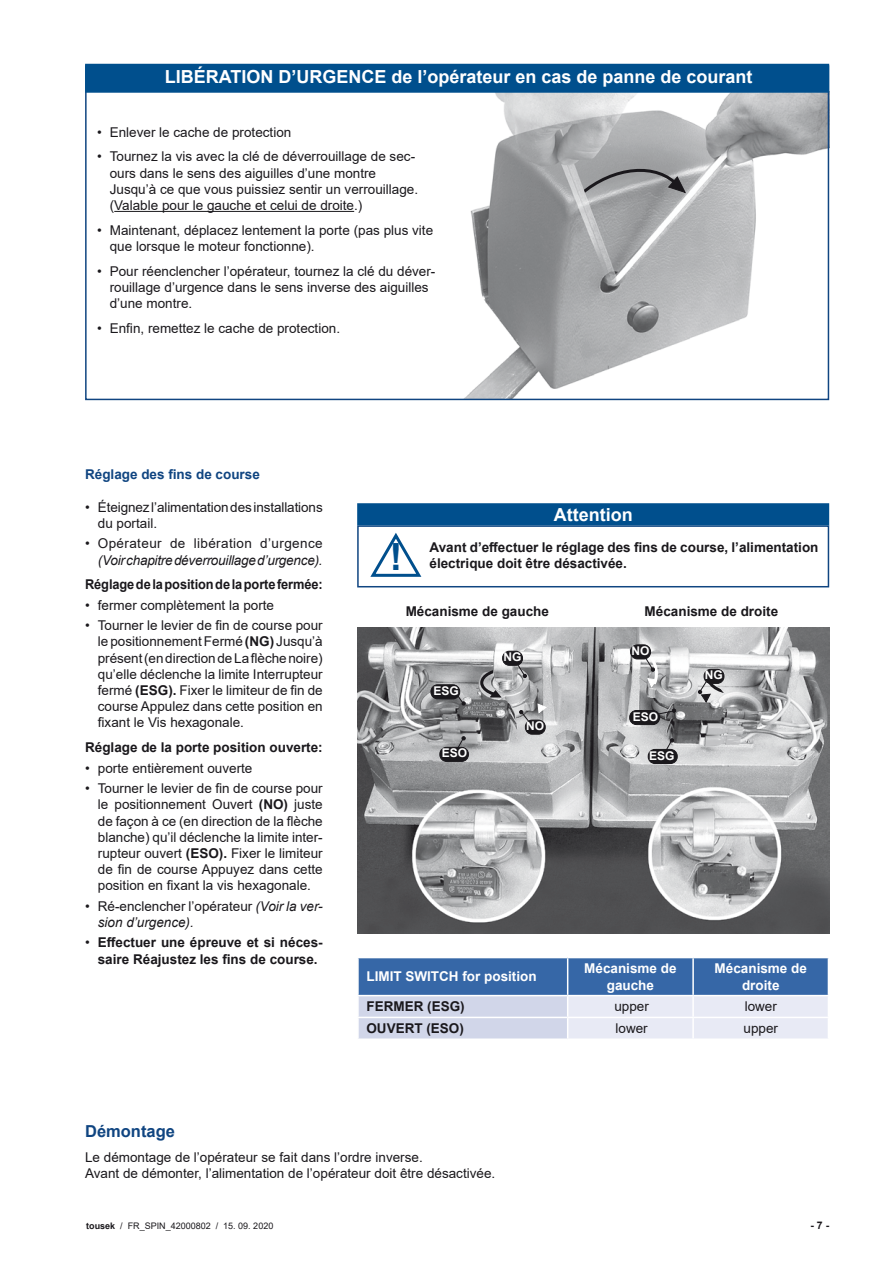
<style>
.page{position:relative;width:893px;height:1263px;background:#fff}
.page>*{position:absolute;margin:0;border:0;box-sizing:border-box;transform-origin:0 0}
.t1{font:700 37.5px "Arial";color:#004f8d}
.t2{font:700 18px "Arial";color:#fff}
.t3{font:700 16.5px "Arial";color:#104581}
.t4{font:13.5px/16.2px "Arial";color:#1a181c}
.t5{font:700 13.5px/16.2px "Arial";color:#1a181c;text-align:center}
.t6{font:italic 13.5px/16.2px "Arial";letter-spacing:-.015em;color:#1a181c}
.t7{font:700 13.5px/16.2px "Arial";color:#fff;text-align:center}
.t8{font:700 13.5px "Arial";color:#1a181c;scale:.95 1}
.t9{font:13.5px "Arial";letter-spacing:.03em;color:#1a181c}
.t10{font:700 13.5px "Arial";color:#104581}
.t11{font:700 12px "Arial";color:#fff}
.t12{font:700 10.5px "Arial";color:#1a181c}
.t13{font:9px "Arial";color:#1a181c}
.s1{font-weight:700}
.s2{font-style:normal}
.s3{font-weight:400}
</style>
<div class="page">
<svg style="left:358px;top:957px;width:471px;height:81px;background:#94acd0"></svg>
<img style="left:466px;top:93px;width:360px;height:304px">
<svg style="left:575px;top:149px;width:126px;height:126px;background:#a8aaab"></svg>
<div style="left:85px;top:64px;width:744px;height:29px;background:#004f8d;border:3px solid #004f8d"></div>
<hr style="left:114px;top:211px;width:240px;height:1px;background:#1a181c">
<img style="left:357px;top:628px;width:472px;height:305px">
<div style="left:431px;top:685px;width:29px;height:14px;background:#1a181c;border-radius:7px"></div>
<div style="left:431px;top:684px;width:29px;height:15px;border:1px solid #1a181c;border-radius:7px"></div>
<svg style="left:456px;top:694px;width:10px;height:11px"></svg>
<div style="left:440px;top:747px;width:28px;height:14px;background:#1a181c;border-radius:7px"></div>
<div style="left:439px;top:747px;width:30px;height:15px;border:1px solid #1a181c;border-radius:7px"></div>
<svg style="left:456px;top:736px;width:10px;height:14px"></svg>
<svg style="left:480px;top:668px;width:27px;height:30px"></svg>
<svg style="left:550px;top:677px;width:10px;height:20px"></svg>
<svg style="left:537px;top:703px;width:10px;height:11px"></svg>
<div style="left:503px;top:651px;width:19px;height:14px;background:#1a181c;border-radius:7px"></div>
<div style="left:502px;top:651px;width:21px;height:15px;border:1px solid #1a181c;border-radius:7px"></div>
<svg style="left:517px;top:663px;width:10px;height:15px"></svg>
<div style="left:630px;top:710px;width:29px;height:15px;background:#1a181c;border-radius:7px"></div>
<div style="left:629px;top:710px;width:31px;height:15px;border:1px solid #1a181c;border-radius:7px"></div>
<svg style="left:657px;top:709px;width:19px;height:6px"></svg>
<div style="left:648px;top:749px;width:29px;height:14px;background:#1a181c;border-radius:7px"></div>
<div style="left:648px;top:749px;width:30px;height:15px;border:1px solid #1a181c;border-radius:7px"></div>
<svg style="left:665px;top:738px;width:9px;height:13px"></svg>
<div style="left:525px;top:720px;width:20px;height:14px;background:#1a181c;border-radius:7px"></div>
<div style="left:525px;top:720px;width:21px;height:14px;border:1px solid #1a181c;border-radius:7px"></div>
<svg style="left:519px;top:710px;width:11px;height:13px"></svg>
<div style="left:631px;top:645px;width:19px;height:14px;background:#1a181c;border-radius:7px"></div>
<div style="left:630px;top:644px;width:21px;height:15px;border:1px solid #1a181c;border-radius:7px"></div>
<svg style="left:633px;top:654px;width:28px;height:35px"></svg>
<div style="left:704px;top:669px;width:20px;height:14px;background:#1a181c;border-radius:7px"></div>
<div style="left:704px;top:669px;width:20px;height:15px;border:1px solid #1a181c;border-radius:7px"></div>
<svg style="left:698px;top:673px;width:27px;height:30px"></svg>
<div style="left:357px;top:525px;width:472px;height:62px;background:#fff;border:2px solid #104581"></div>
<div style="left:357px;top:503px;width:472px;height:22px;background:#004f8d;border:3px solid #004f8d"></div>
<svg style="left:370px;top:532px;width:52px;height:45px"></svg>
<h2 class="t2" style="left:165px;top:64px;width:589px">LIBÉRATION D’URGENCE de l’opérateur en cas de panne de courant</h2>
<p class="t4" style="left:97px;top:124px;width:196px">• Enlever le cache de protection</p>
<p class="t4" style="left:110px;top:148px;width:310px;text-indent:-13px">• Tournez la vis avec la clé de déverrouillage de sec&shy;ours dans le sens des aiguilles d’une montre Jusqu’à ce que vous puissiez sentir un verrouillage. (Valable pour le gauche et celui de droite.)</p>
<p class="t4" style="left:110px;top:222px;width:325px;text-indent:-13px">• Maintenant, déplacez lentement la porte (pas plus vite que lorsque le moteur fonctionne).</p>
<p class="t4" style="left:110px;top:263px;width:327px;text-indent:-13px">• Pour réenclencher l’opérateur, tournez la clé du déver&shy;rouillage d’urgence dans le sens inverse des aiguilles d’une montre.</p>
<p class="t4" style="left:97px;top:320px;width:245px">• Enfin, remettez le cache de protection.</p>
<p class="t10" style="left:85px;top:465px;width:176px">Réglage des fins de course</p>
<p class="t4" style="left:98px;top:499px;width:226px;text-indent:-13px">• Éteignez l’alimentation des installations du portail.</p>
<p class="t9" style="left:85px;top:534px;width:239px">• Opérateur de libération d’urgence</p>
<p class="t6" style="left:98px;top:552px;width:226px">(Voir chapitre déverrouillage d’urgence).</p>
<p class="t8" style="left:85px;top:575px;width:252px">Réglagedelapositiondelaportefermée:</p>
<p class="t4" style="left:85px;top:597px;width:191px">• fermer complètement la porte</p>
<p class="t4" style="left:98px;top:617px;width:226px;text-align:justify;text-indent:-13px">• Tourner le levier de fin de course pour le positionnement Fermé <span class="s1">(NG)</span> Jusqu’à présent (en direction de La flèche noire) qu’elle déclenche la limite Interrupteur fermé <span class="s1">(ESG).</span> Fixer le limiteur de fin de course Appulez dans cette position en fixant le Vis hexagonale.</p>
<p class="t5" style="left:85px;top:739px;width:239px">Réglage de la porte position ouverte:</p>
<p class="t4" style="left:85px;top:760px;width:169px">• porte entièrement ouverte</p>
<p class="t4" style="left:98px;top:780px;width:226px;text-align:justify;text-indent:-13px">• Tourner le levier de fin de course pour le positionnement Ouvert <span class="s1">(NO)</span> juste de façon à ce (en direction de la flèche blanche) qu’il déclenche la limite inter&shy;rupteur ouvert <span class="s1">(ESO).</span> Fixer le limiteur de fin de course Appuyez dans cette position en fixant la vis hexagonale.</p>
<p class="t6" style="left:98px;top:898px;width:226px;text-indent:-13px"><span class="s2">• Ré-enclencher l’opérateur</span> (Voir la ver&shy;sion d’urgence).</p>
<p class="t5" style="left:85px;top:935px;width:239px"><span class="s3">•</span> Effectuer une épreuve et si néces&shy;saire Réajustez les fins de course.</p>
<h1 class="t1" style="left:390px;top:530px;width:14px">!</h1>
<h2 class="t2" style="left:554px;top:502px;width:80px">Attention</h2>
<p class="t5" style="left:430px;top:539px;width:390px">Avant d’effectuer le réglage des fins de course, l’alimentation</p>
<p class="t5" style="left:430px;top:556px;width:199px">électrique doit être désactivée.</p>
<p class="t5" style="left:406px;top:603px;width:145px">Mécanisme de gauche</p>
<p class="t5" style="left:645px;top:603px;width:135px">Mécanisme de droite</p>
<p class="t11" style="left:433px;top:682px;width:27px">ESG</p>
<p class="t11" style="left:442px;top:745px;width:27px">ESO</p>
<p class="t11" style="left:503px;top:649px;width:19px">NG</p>
<p class="t11" style="left:526px;top:717px;width:19px">NO</p>
<p class="t11" style="left:631px;top:642px;width:19px">NO</p>
<p class="t11" style="left:633px;top:708px;width:27px">ESO</p>
<p class="t11" style="left:649px;top:747px;width:27px">ESG</p>
<p class="t11" style="left:705px;top:667px;width:19px">NG</p>
<p class="t7" style="left:366px;top:969px;width:172px">LIMIT SWITCH for position</p>
<p class="t7" style="left:584px;top:961px;width:94px">Mécanisme de gauche</p>
<p class="t7" style="left:715px;top:961px;width:94px">Mécanisme de droite</p>
<p class="t5" style="left:366px;top:999px;width:100px">FERMER (ESG)</p>
<p class="t4" style="left:614px;top:998px;width:36px">upper</p>
<p class="t4" style="left:745px;top:998px;width:34px">lower</p>
<p class="t5" style="left:366px;top:1020px;width:99px">OUVERT (ESO)</p>
<p class="t4" style="left:615px;top:1020px;width:34px">lower</p>
<p class="t4" style="left:743px;top:1020px;width:36px">upper</p>
<p class="t3" style="left:85px;top:1119px;width:91px">Démontage</p>
<p class="t4" style="left:85px;top:1149px;width:412px">Le démontage de l’opérateur se fait dans l’ordre inverse.<br>Avant de démonter, l’alimentation de l’opérateur doit être désactivée.</p>
<p class="t13" style="left:86px;top:1219px;width:189px"><span class="s1">tousek</span> / FR_SPIN_42000802 / 15. 09. 2020</p>
<p class="t12" style="left:810px;top:1218px;width:20px">- 7 -</p>
</div>
